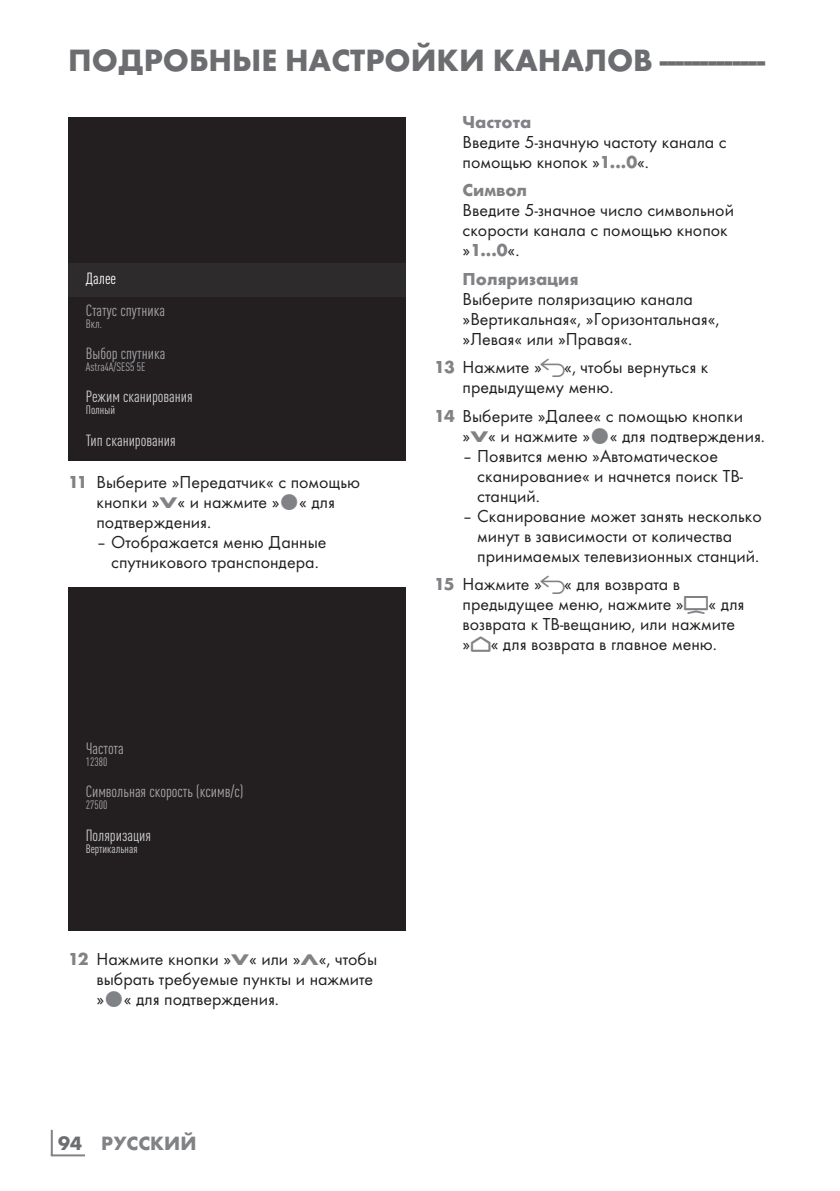
<style>
.page{position:relative;width:840px;height:1191px;background:#fff}
.page>*{position:absolute;margin:0;border:0;box-sizing:border-box;transform-origin:0 0}
.t1{font:700 32px "Futura TOT";color:#6c6d70}
.t2{font:700 20px "Futura TOT";color:#808285}
.t3{font:18px/20px "Futura TOT Boo";color:#231f20}
.t4{font:700 18px/28.6px "Futura TOT";color:#808285}
.t5{font:condensed 16px "DIN Pro";color:#a8a9ad}
.t6{font:condensed 16px "DIN Pro";color:#d1d2d4}
.t7{font:condensed 16px "DIN Pro";color:#fff}
.t8{font:condensed 12px "DIN Pro";color:#a8a9ad}
.t9{font:condensed 12px "DIN Pro";color:#d1d2d4}
.s1{font-family:"Futura TOT";font-weight:700;color:#808285}
.s2{font-family:"Futura TOT";font-weight:700;font-size:16px;color:#808285}
.s3{color:#6c6d70}
.s4{font-family:"Futura TOT Boo";font-weight:400;color:#231f20}
.s5{font-family:"Arcelik TS9 Android";font-size:20px;color:#808285}
.s6{font-family:"Arcelik TS9 Android";font-size:32px;color:#808285}
.s7{font-family:"Arcelik TS9 Android";font-size:24px;color:#808285}
</style>
<div class="page">
<hr style="left:51px;top:1129px;width:2px;height:26px;background:#808285">
<hr style="left:51px;top:1154px;width:34px;height:2px;background:#808285">
<div style="left:68px;top:117px;width:338px;height:344px;background:#231f20"></div>
<div style="left:68px;top:263px;width:337px;height:33px;background:#2e2b2c"></div>
<div style="left:68px;top:587px;width:337px;height:343px;background:#231f20"></div>
<h1 class="t1" style="left:68px;top:40px;width:698px">ПОДРОБНЫЕ НАСТРОЙКИ КАНАЛОВ--------------</h1>
<p class="t7" style="left:86px;top:267px;width:32px">Далее</p>
<p class="t5" style="left:86px;top:298px;width:81px">Статус спутника</p>
<p class="t8" style="left:86px;top:315px;width:18px">Вкл.</p>
<p class="t5" style="left:86px;top:342px;width:81px">Выбор спутника</p>
<p class="t8" style="left:86px;top:358px;width:61px">Astra4A/SES5 5E</p>
<p class="t6" style="left:86px;top:385px;width:108px">Режим сканирования</p>
<p class="t9" style="left:86px;top:401px;width:31px">Полный</p>
<p class="t6" style="left:86px;top:428px;width:91px">Тип сканирования</p>
<p class="t3" style="left:96px;top:472px;width:265px;text-indent:-28px"><span class="s1">11</span> Выберите »Передатчик« с помощью кнопки »<span class="s2">V</span>« и нажмите » « для подтверждения.</p>
<p class="t3" style="left:96px;top:532px;width:231px;text-align:center">– Отображается меню Данные спутникового транспондера.</p>
<p class="t5" style="left:86px;top:737px;width:39px">Частота</p>
<p class="t8" style="left:86px;top:753px;width:23px">12380</p>
<p class="t5" style="left:86px;top:780px;width:159px">Символьная скорость (ксимв/с)</p>
<p class="t8" style="left:86px;top:796px;width:23px">27500</p>
<p class="t6" style="left:86px;top:823px;width:67px">Поляризация</p>
<p class="t9" style="left:86px;top:840px;width:53px">Вертикальная</p>
<p class="t3" style="left:96px;top:949px;width:282px;text-indent:-28px"><span class="s1">12</span> Нажмите кнопки »<span class="s2">V</span>« или »<span class="s2">Λ</span>«, чтобы выбрать требуемые пункты и нажмите » « для подтверждения.</p>
<p class="t2" style="left:58px;top:1131px;width:140px"><span class="s3">94</span> РУССКИЙ</p>
<p class="t4" style="left:462px;top:107px;width:70px">Частота</p>
<p class="t3" style="left:462px;top:132px;width:265px">Введите 5-значную частоту канала с помощью кнопок »<span class="s1">1...0</span>«.</p>
<p class="t4" style="left:462px;top:176px;width:66px">Символ</p>
<p class="t3" style="left:462px;top:200px;width:273px">Введите 5-значное число символьной скорости канала с помощью кнопок</p>
<p class="t4" style="left:462px;top:236px;width:117px"><span class="s4">»</span>1...0<span class="s4">«.<br></span>Поляризация</p>
<p class="t3" style="left:462px;top:289px;width:258px">Выберите поляризацию канала »Вертикальная«, »Горизонтальная«, »Левая« или »Правая«.</p>
<p class="t3" style="left:462px;top:357px;width:247px;text-indent:-28px"><span class="s1">13</span> Нажмите » <span class="s5">r</span>«, чтобы вернуться к предыдущему меню.</p>
<p class="t3" style="left:462px;top:406px;width:304px;text-indent:-28px"><span class="s1">14</span> Выберите »Далее« с помощью кнопки »<span class="s2">V</span>« и нажмите » « для подтверждения.</p>
<p class="t3" style="left:477px;top:446px;width:267px;text-indent:-15px">– Появится меню »Автоматическое сканирование« и начнется поиск ТВ&shy;станций.</p>
<p class="t3" style="left:477px;top:506px;width:286px;text-indent:-15px">– Сканирование может занять несколько минут в зависимости от количества принимаемых телевизионных станций.</p>
<p class="t3" style="left:462px;top:574px;width:283px;text-indent:-28px"><span class="s1">15</span> Нажмите » <span class="s5">r</span>« для возврата в предыдущее меню, нажмите »<span class="s6">H</span>« для возврата к ТВ-вещанию, или нажмите »<span class="s7">p</span>« для возврата в главное меню.</p>
</div>
